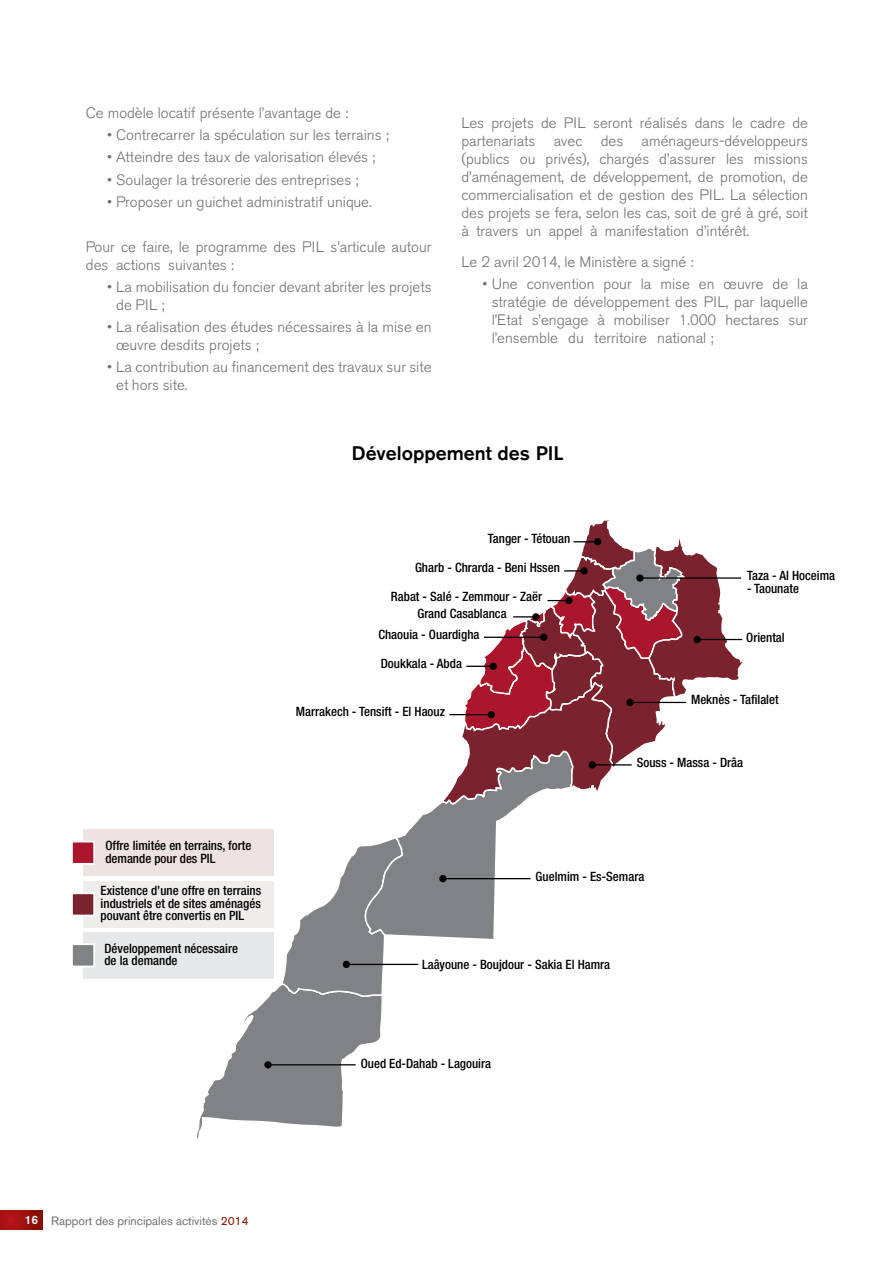
<style>
.page{position:relative;width:893px;height:1263px;background:#fff}
.page>*{position:absolute;margin:0;border:0;box-sizing:border-box;transform-origin:0 0}
.t1{font:500 19.5px "Akzidenz Grotesk BQ";color:#000}
.t2{font:300 15px/18px "Akzidenz Grotesk BE";color:#6d6e71}
.t3{font:500 condensed 12.9px/12.9px "Helvetica Neue LT Std";color:#000}
.t4{font:12px "Akzidenz Grotesk BE";color:#6d6e71}
.s1{font-family:"Akzidenz Grotesk BQ";font-weight:500;color:#fff}
.s2{color:#8b0f04}
</style>
<div class="page">
<svg style="left:0;top:1210px;width:43px;height:20px"></svg>
<div style="left:83px;top:830px;width:190px;height:46px;background:#eee1e2"></div>
<div style="left:83px;top:881px;width:190px;height:46px;background:#efecec"></div>
<div style="left:83px;top:932px;width:190px;height:46px;background:#e6e7e8"></div>
<svg style="left:195px;top:520px;width:548px;height:619px"></svg>
<div style="left:594px;top:538px;width:7px;height:7px;background:#000;border-radius:50%"></div>
<hr style="left:697px;top:639px;width:45px;height:1px;background:#000">
<div style="left:694px;top:636px;width:7px;height:7px;background:#000;border-radius:50%"></div>
<hr style="left:640px;top:577px;width:101px;height:2px;background:#000">
<div style="left:636px;top:574px;width:8px;height:8px;background:#000;border-radius:50%"></div>
<hr style="left:630px;top:702px;width:56px;height:1px;background:#000">
<div style="left:626px;top:699px;width:8px;height:7px;background:#000;border-radius:50%"></div>
<hr style="left:592px;top:764px;width:40px;height:1px;background:#000">
<div style="left:589px;top:761px;width:7px;height:7px;background:#000;border-radius:50%"></div>
<hr style="left:443px;top:878px;width:88px;height:1px;background:#000">
<div style="left:439px;top:875px;width:8px;height:7px;background:#000;border-radius:50%"></div>
<hr style="left:346px;top:964px;width:72px;height:1px;background:#000">
<div style="left:343px;top:961px;width:7px;height:7px;background:#000;border-radius:50%"></div>
<hr style="left:268px;top:1064px;width:88px;height:1px;background:#000">
<div style="left:264px;top:1061px;width:8px;height:7px;background:#000;border-radius:50%"></div>
<div style="left:72px;top:841px;width:22px;height:23px;background:#ac162c"></div>
<div style="left:71px;top:841px;width:24px;height:24px;border:2px solid #fff"></div>
<div style="left:72px;top:893px;width:22px;height:22px;background:#7a232e"></div>
<div style="left:71px;top:892px;width:24px;height:24px;border:2px solid #fff"></div>
<div style="left:72px;top:944px;width:22px;height:22px;background:#808285"></div>
<div style="left:71px;top:943px;width:24px;height:24px;border:2px solid #fff"></div>
<p class="t2" style="left:86px;top:104px;width:264px">Ce modèle locatif présente l’avantage de :</p>
<p class="t2" style="left:107px;top:126px;width:283px">• Contrecarrer la spéculation sur les terrains ;</p>
<p class="t2" style="left:107px;top:149px;width:270px">• Atteindre des taux de valorisation élevés ;</p>
<p class="t2" style="left:107px;top:171px;width:253px">• Soulager la trésorerie des entreprises ;</p>
<p class="t2" style="left:107px;top:193px;width:266px">• Proposer un guichet administratif unique.</p>
<p class="t2" style="left:86px;top:238px;width:347px">Pour ce faire, le programme des PIL s’articule autour des actions suivantes :</p>
<p class="t2" style="left:116px;top:278px;width:317px;text-indent:-9px">• La mobilisation du foncier devant abriter les projets de PIL ;</p>
<p class="t2" style="left:116px;top:318px;width:317px;text-indent:-9px">• La réalisation des études nécessaires à la mise en œuvre desdits projets ;</p>
<p class="t2" style="left:116px;top:358px;width:317px;text-indent:-9px">• La contribution au financement des travaux sur site et hors site.</p>
<p class="t2" style="left:461px;top:115px;width:348px;text-align:justify">Les projets de PIL seront réalisés dans le cadre de partenariats avec des aménageurs-développeurs (publics ou privés), chargés d’assurer les missions d’aménagement, de développement, de promotion, de commercialisation et de gestion des PIL. La sélection des projets se fera, selon les cas, soit de gré à gré, soit à travers un appel à manifestation d’intérêt.</p>
<p class="t2" style="left:461px;top:253px;width:234px">Le 2 avril 2014, le Ministère a signé :</p>
<p class="t2" style="left:492px;top:276px;width:318px;text-align:justify;text-indent:-9px">• Une convention pour la mise en œuvre de la stratégie de développement des PIL, par laquelle l’Etat s’engage à mobiliser 1.000 hectares sur l’ensemble du territoire national ;</p>
<h1 class="t1" style="left:352px;top:441px;width:211px">Développement des PIL</h1>
<p class="t3" style="left:105px;top:839px;width:148px">Offre limitée en terrains, forte demande pour des PIL</p>
<p class="t3" style="left:101px;top:883px;width:162px;text-align:justify">Existence d’une offre en terrains industriels et de sites aménagés pouvant être convertis en PIL</p>
<p class="t3" style="left:104px;top:941px;width:135px">Développement nécessaire de la demande</p>
<p class="t3" style="left:488px;top:532px;width:84px">Tanger - Tétouan</p>
<p class="t3" style="left:415px;top:561px;width:146px">Gharb - Chrarda - Beni Hssen</p>
<p class="t3" style="left:417px;top:588px;width:126px;line-height:17px;text-indent:-26px">Rabat - Salé - Zemmour - Zaër<br>Grand Casablanca</p>
<p class="t3" style="left:378px;top:627px;width:103px">Chaouia - Ouardigha</p>
<p class="t3" style="left:381px;top:656px;width:83px">Doukkala - Abda</p>
<p class="t3" style="left:296px;top:705px;width:151px">Marrakech - Tensift - El Haouz</p>
<p class="t3" style="left:747px;top:569px;width:90px">Taza - Al Hoceima</p>
<p class="t3" style="left:747px;top:582px;width:53px">- Taounate</p>
<p class="t3" style="left:746px;top:630px;width:40px">Oriental</p>
<p class="t3" style="left:691px;top:693px;width:89px">Meknès - Tafilalet</p>
<p class="t3" style="left:637px;top:756px;width:108px">Souss - Massa - Drâa</p>
<p class="t3" style="left:536px;top:869px;width:110px">Guelmim - Es-Semara</p>
<p class="t3" style="left:422px;top:958px;width:190px">Laâyoune - Boujdour - Sakia El Hamra</p>
<p class="t3" style="left:361px;top:1057px;width:132px">Oued Ed-Dahab - Lagouira</p>
<p class="t4" style="left:25px;top:1213px;width:225px"><span class="s1">16</span> Rapport des principales activités <span class="s2">2014</span></p>
</div>
